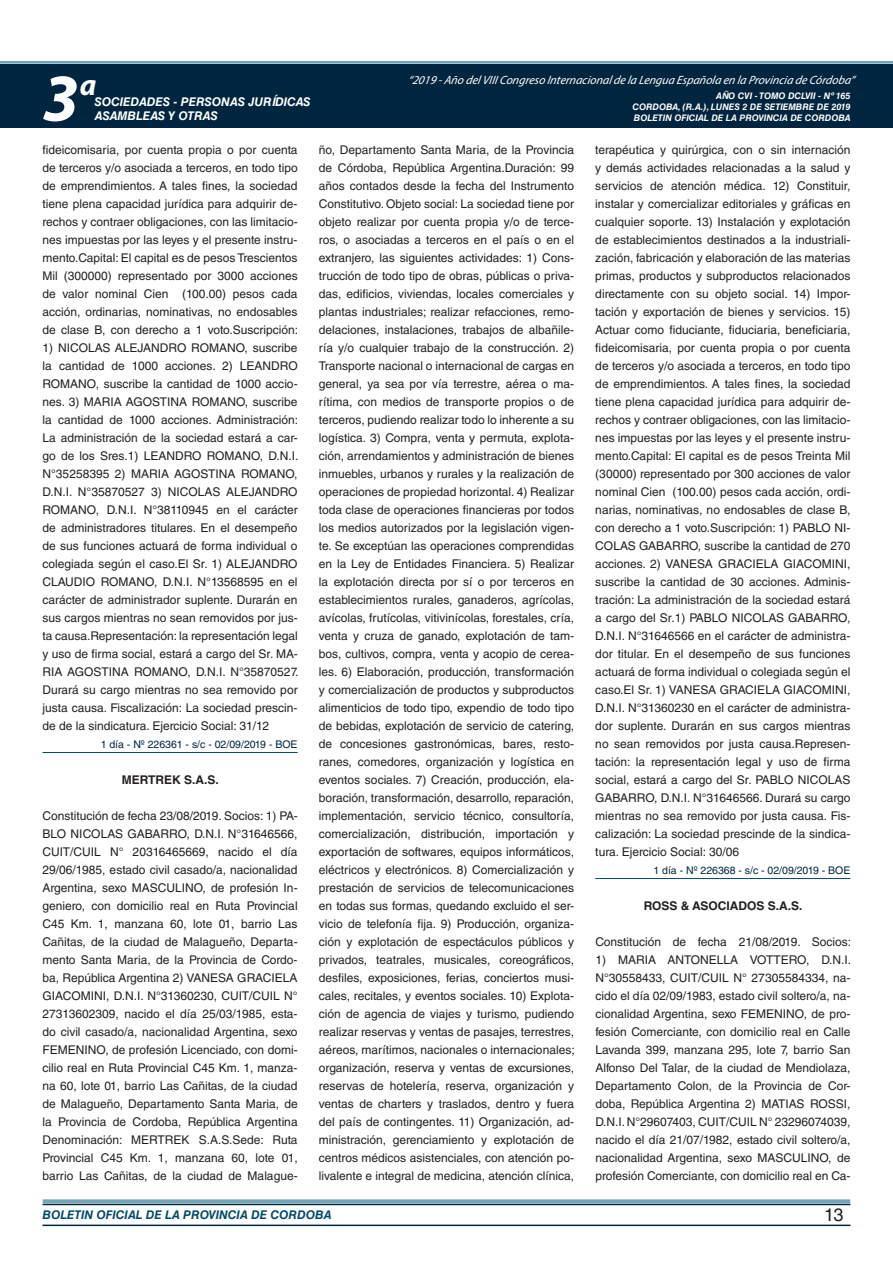
<style>
.page{position:relative;width:893px;height:1263px;background:#fff}
.page>*{position:absolute;margin:0;border:0;box-sizing:border-box;transform-origin:0 0}
.t1{font:italic 700 67.5px "Myriad Pro";color:#fff}
.t2{font:italic 700 30px "Myriad Pro";color:#fff}
.t3{font:18px "Helvetica LT Std";color:#231f20}
.t4{font:12px/18px "Helvetica LT Std";color:#231f20;text-align:justify}
.t5{font:italic 12px "Myriad Pro";color:#fff}
.t6{font:italic 700 12px "Helvetica LT Std";color:#fff}
.t7{font:italic 700 12px "Helvetica LT Std";color:#004b6c}
.t8{font:700 12px "Helvetica LT Std";color:#231f20}
.t9{font:10.5px "Helvetica LT Std";color:#00263f}
.t10{font:italic 700 9px/10.8px "Helvetica LT Std";color:#fff;text-align:justify}
</style>
<div class="page">
<div style="left:0;top:61px;width:893px;height:6px;background:#fff;opacity:.75"></div>
<div style="left:0;top:64px;width:893px;height:64px;background:#00263f"></div>
<hr style="left:43px;top:1224px;width:807px;height:2px;background:#00263f">
<div style="left:42px;top:1198px;width:809px;height:8px;background:#fff;opacity:.75"></div>
<hr style="left:43px;top:752px;width:255px;height:1px;background:#004b6c">
<hr style="left:595px;top:878px;width:255px;height:1px;background:#004b6c">
<h2 class="t2" style="left:80px;top:66px;width:18px">a</h2>
<p class="t5" style="left:408px;top:72px;width:448px">“2019 -Año delVIIICongreso Internacionalde la Lengua Esp añola en la Provincia de Córdoba”</p>
<h1 class="t1" style="left:43px;top:54px;width:38px">3</h1>
<p class="t10" style="left:633px;top:91px;width:219px;text-indent:83px">AÑO CVI - TOMO DCLVII - Nº 165<br>CORDOBA, (R.A.), LUNES 2 DE SETIEMBRE DE 2019<br>BOLETIN OFICIAL DE LA PROVINCIA DE CORDOBA</p>
<p class="t6" style="left:95px;top:94px;width:217px">SOCIEDADES - PERSONAS JURÍDICAS</p>
<p class="t6" style="left:95px;top:109px;width:125px">ASAMBLEAS Y OTRAS</p>
<p class="t4" style="left:43px;top:141px;width:257px">fideicomisaria, por cuenta propia o por cuenta de terceros y/o asociada a terceros, en todo tipo de emprendimientos. A tales fines, la sociedad tiene plena capacidad jurídica para adquirir de&shy;rechos y contraer obligaciones, con las limitacio&shy;nes impuestas por las leyes y el presente instru&shy;mento.Capital: El capital es de pesos Trescientos Mil (300000) representado por 3000 acciones de valor nominal Cien (100.00) pesos cada acción, ordinarias, nominativas, no endosables de clase B, con derecho a 1 voto.Suscripción:</p>
<p class="t4" style="left:43px;top:339px;width:257px">1) NICOLAS ALEJANDRO ROMANO, suscribe la cantidad de 1000 acciones. 2) LEANDRO ROMANO, suscribe la cantidad de 1000 accio&shy;nes. 3) MARIA AGOSTINA ROMANO, suscribe la cantidad de 1000 acciones. Administración:<br>La administración de la sociedad estará a car&shy;go de los Sres.1) LEANDRO ROMANO, D.N.I.<br>N°35258395 2) MARIA AGOSTINA ROMANO, D.N.I. N°35870527 3) NICOLAS ALEJANDRO ROMANO, D.N.I. N°38110945 en el carácter de administradores titulares. En el desempeño de sus funciones actuará de forma individual o colegiada según el caso.El Sr. 1) ALEJANDRO CLAUDIO ROMANO, D.N.I. N°13568595 en el carácter de administrador suplente. Durarán en sus cargos mientras no sean removidos por jus&shy;ta causa.Representación: la representación legal y uso de firma social, estará a cargo del Sr. MA-RIA AGOSTINA ROMANO, D.N.I. N°35870527.<br>Durará su cargo mientras no sea removido por justa causa. Fiscalización: La sociedad prescin&shy;de de la sindicatura. Ejercicio Social: 31/12</p>
<p class="t9" style="left:101px;top:738px;width:198px">1 día - Nº 226361 - s/c - 02/09/2019 - BOE</p>
<p class="t8" style="left:122px;top:772px;width:99px">MERTREK S.A.S.</p>
<p class="t4" style="left:43px;top:807px;width:257px">Constitución de fecha 23/08/2019. Socios: 1) PA-BLO NICOLAS GABARRO, D.N.I. N°31646566, CUIT/CUIL N° 20316465669, nacido el día 29/06/1985, estado civil casado/a, nacionalidad Argentina, sexo MASCULINO, de profesión In&shy;geniero, con domicilio real en Ruta Provincial C45 Km. 1, manzana 60, lote 01, barrio Las Cañitas, de la ciudad de Malagueño, Departa&shy;mento Santa Maria, de la Provincia de Cordo&shy;ba, República Argentina 2) VANESA GRACIELA GIACOMINI, D.N.I. N°31360230, CUIT/CUIL N° 27313602309, nacido el día 25/03/1985, esta&shy;do civil casado/a, nacionalidad Argentina, sexo FEMENINO, de profesión Licenciado, con domi&shy;cilio real en Ruta Provincial C45 Km. 1, manza&shy;na 60, lote 01, barrio Las Cañitas, de la ciudad de Malagueño, Departamento Santa Maria, de la Provincia de Cordoba, República Argentina Denominación: MERTREK S.A.S.Sede: Ruta Provincial C45 Km. 1, manzana 60, lote 01, barrio Las Cañitas, de la ciudad de Malague-</p>
<p class="t4" style="left:319px;top:141px;width:257px">ño, Departamento Santa Maria, de la Provincia de Córdoba, República Argentina.Duración: 99 años contados desde la fecha del Instrumento Constitutivo. Objeto social: La sociedad tiene por objeto realizar por cuenta propia y/o de terce&shy;ros, o asociadas a terceros en el país o en el extranjero, las siguientes actividades: 1) Cons&shy;trucción de todo tipo de obras, públicas o priva&shy;das, edificios, viviendas, locales comerciales y plantas industriales; realizar refacciones, remo&shy;delaciones, instalaciones, trabajos de albañile&shy;ría y/o cualquier trabajo de la construcción. 2)<br>Transporte nacional o internacional de cargas en general, ya sea por vía terrestre, aérea o ma&shy;rítima, con medios de transporte propios o de terceros, pudiendo realizar todo lo inherente a su logística. 3) Compra, venta y permuta, explota&shy;ción, arrendamientos y administración de bienes inmuebles, urbanos y rurales y la realización de operaciones de propiedad horizontal. 4) Realizar toda clase de operaciones financieras por todos los medios autorizados por la legislación vigen&shy;te. Se exceptúan las operaciones comprendidas en la Ley de Entidades Financiera. 5) Realizar la explotación directa por sí o por terceros en establecimientos rurales, ganaderos, agrícolas, avícolas, frutícolas, vitivinícolas, forestales, cría, venta y cruza de ganado, explotación de tam&shy;bos, cultivos, compra, venta y acopio de cerea&shy;les. 6) Elaboración, producción, transformación y comercialización de productos y subproductos alimenticios de todo tipo, expendio de todo tipo de bebidas, explotación de servicio de catering, de concesiones gastronómicas, bares, resto&shy;ranes, comedores, organización y logística en eventos sociales. 7) Creación, producción, ela&shy;boración, transformación, desarrollo, reparación, implementación, servicio técnico, consultoría, comercialización, distribución, importación y exportación de softwares, equipos informáticos, eléctricos y electrónicos. 8) Comercialización y prestación de servicios de telecomunicaciones en todas sus formas, quedando excluido el ser&shy;vicio de telefonía fija. 9) Producción, organiza&shy;ción y explotación de espectáculos públicos y privados, teatrales, musicales, coreográficos, desfiles, exposiciones, ferias, conciertos musi&shy;cales, recitales, y eventos sociales. 10) Explota&shy;ción de agencia de viajes y turismo, pudiendo realizar reservas y ventas de pasajes, terrestres, aéreos, marítimos, nacionales o internacionales; organización, reserva y ventas de excursiones, reservas de hotelería, reserva, organización y ventas de charters y traslados, dentro y fuera del país de contingentes. 11) Organización, ad&shy;ministración, gerenciamiento y explotación de centros médicos asistenciales, con atención po&shy;livalente e integral de medicina, atención clínica,</p>
<p class="t4" style="left:595px;top:141px;width:257px">terapéutica y quirúrgica, con o sin internación y demás actividades relacionadas a la salud y servicios de atención médica. 12) Constituir, instalar y comercializar editoriales y gráficas en cualquier soporte. 13) Instalación y explotación de establecimientos destinados a la industriali&shy;zación, fabricación y elaboración de las materias primas, productos y subproductos relacionados directamente con su objeto social. 14) Impor&shy;tación y exportación de bienes y servicios. 15)<br>Actuar como fiduciante, fiduciaria, beneficiaria, fideicomisaria, por cuenta propia o por cuenta de terceros y/o asociada a terceros, en todo tipo de emprendimientos. A tales fines, la sociedad tiene plena capacidad jurídica para adquirir de&shy;rechos y contraer obligaciones, con las limitacio&shy;nes impuestas por las leyes y el presente instru&shy;mento.Capital: El capital es de pesos Treinta Mil (30000) representado por 300 acciones de valor nominal Cien (100.00) pesos cada acción, ordi&shy;narias, nominativas, no endosables de clase B, con derecho a 1 voto.Suscripción: 1) PABLO NI-COLAS GABARRO, suscribe la cantidad de 270 acciones. 2) VANESA GRACIELA GIACOMINI, suscribe la cantidad de 30 acciones. Adminis&shy;tración: La administración de la sociedad estará a cargo del Sr.1) PABLO NICOLAS GABARRO, D.N.I. N°31646566 en el carácter de administra&shy;dor titular. En el desempeño de sus funciones actuará de forma individual o colegiada según el caso.El Sr. 1) VANESA GRACIELA GIACOMINI, D.N.I. N°31360230 en el carácter de administra&shy;dor suplente. Durarán en sus cargos mientras no sean removidos por justa causa.Represen&shy;tación: la representación legal y uso de firma social, estará a cargo del Sr. PABLO NICOLAS GABARRO, D.N.I. N°31646566. Durará su cargo mientras no sea removido por justa causa. Fis&shy;calización: La sociedad prescinde de la sindica&shy;tura. Ejercicio Social: 30/06</p>
<p class="t9" style="left:653px;top:864px;width:198px">1 día - Nº 226368 - s/c - 02/09/2019 - BOE</p>
<p class="t8" style="left:644px;top:898px;width:160px">ROSS &amp; ASOCIADOS S.A.S.</p>
<p class="t4" style="left:595px;top:933px;width:257px">Constitución de fecha 21/08/2019. Socios:</p>
<p class="t4" style="left:595px;top:951px;width:257px">1) MARIA ANTONELLA VOTTERO, D.N.I.<br>N°30558433, CUIT/CUIL N° 27305584334, na&shy;cido el día 02/09/1983, estado civil soltero/a, na&shy;cionalidad Argentina, sexo FEMENINO, de pro&shy;fesión Comerciante, con domicilio real en Calle Lavanda 399, manzana 295, lote 7, barrio San Alfonso Del Talar, de la ciudad de Mendiolaza, Departamento Colon, de la Provincia de Cor&shy;doba, República Argentina 2) MATIAS ROSSI, D.N.I. N°29607403, CUIT/CUIL N° 23296074039, nacido el día 21/07/1982, estado civil soltero/a, nacionalidad Argentina, sexo MASCULINO, de profesión Comerciante, con domicilio real en Ca-</p>
<p class="t7" style="left:43px;top:1208px;width:290px">BOLETIN OFICIAL DE LA PROVINCIA DE CORDOBA</p>
<h3 class="t3" style="left:824px;top:1204px;width:21px">13</h3>
</div>
